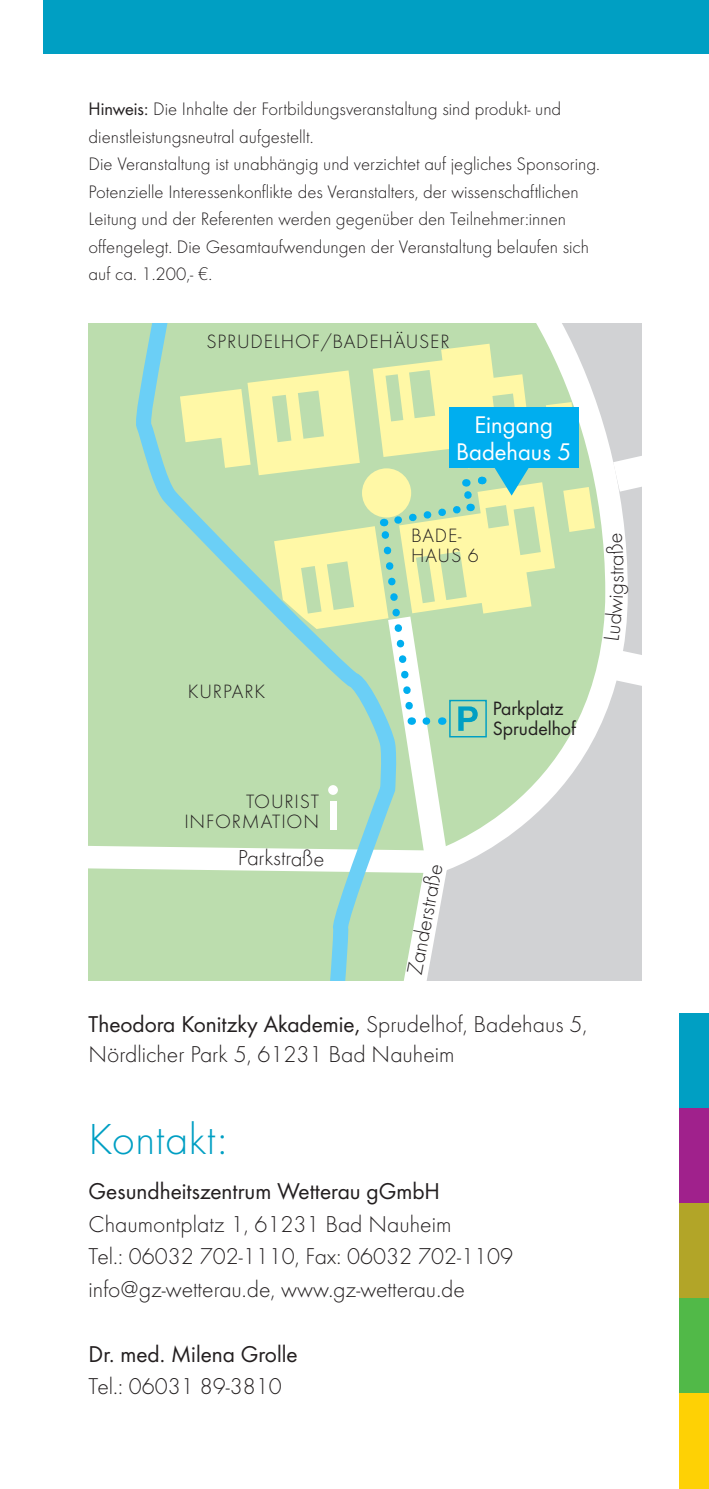
<style>
.page{position:relative;width:709px;height:1489px;background:#fff}
.page>*{position:absolute;margin:0;border:0;box-sizing:border-box;transform-origin:0 0}
.t1{font:300 45px "Futura";letter-spacing:.01em;color:#009fc3}
.t2{font:25px/27.5px "Futura Boo";color:#fff;text-align:center}
.t3{font:300 23.75px/32.5px "Futura";color:#231f20}
.t4{font:23.75px "Futura Boo";color:#231f20}
.t5{font:300 22.5px "Futura";color:#231f20}
.t6{font:300 20px/20px "Futura";letter-spacing:.04em;color:#231f20;text-align:right}
.t7{font:20px/20px "Futura Boo";color:#231f20}
.t8{font:300 18.75px/27.5px "Futura";color:#231f20}
.s1{font-family:"Futura Boo";font-weight:400}
.s2{font-family:"Futura";font-weight:300}
</style>
<div class="page">
<div style="left:679px;top:1013px;width:30px;height:95px;background:#009fc3"></div>
<div style="left:679px;top:1108px;width:30px;height:95px;background:#a0218c"></div>
<div style="left:679px;top:1203px;width:30px;height:95px;background:#b2a528"></div>
<div style="left:679px;top:1298px;width:30px;height:95px;background:#51b948"></div>
<div style="left:679px;top:1393px;width:30px;height:95px;background:#fed105"></div>
<div style="left:43px;top:0;width:666px;height:53px;background:#009fc3"></div>
<div style="left:529px;top:343px;width:113px;height:637px;background:#d1d2d4"></div>
<svg style="left:407px;top:343px;width:232px;height:541px;background:#d0dacf"></svg>
<svg style="left:580px;top:408px;width:62px;height:105px"></svg>
<svg style="left:407px;top:344px;width:169px;height:131px;background:#dfebaf"></svg>
<svg style="left:529px;top:482px;width:66px;height:147px;background:#cee4ab"></svg>
<svg style="left:407px;top:467px;width:122px;height:513px;background:#cfe2c1"></svg>
<div style="left:449px;top:407px;width:129px;height:60px;background:#00aeef"></div>
<svg style="left:407px;top:323px;width:235px;height:20px;background:#c9ddc2"></svg>
<svg style="left:89px;top:323px;width:318px;height:657px;background:#c1e0b4"></svg>
<svg style="left:580px;top:576px;width:62px;height:154px"></svg>
<svg style="left:606px;top:533px;width:17px;height:36px"></svg>
<p class="t8" style="left:89px;top:95px;width:513px"><span class="s1">Hinweis:</span> Die Inhalte der Fortbildungsveranstaltung sind produkt- und dienstleistungsneutral aufgestellt.<br>Die Veranstaltung ist unabhängig und verzichtet auf jegliches Sponsoring.<br>Potenzielle Interessenkonflikte des Veranstalters, der wissenschaftlichen Leitung und der Referenten werden gegenüber den Teilnehmer:innen offengelegt. Die Gesamtaufwendungen der Veranstaltung belaufen sich auf ca. 1.200,- €.</p>
<p class="t6" style="left:206px;top:331px;width:245px">SPRUDELHOF/BADEHÄUSER</p>
<h2 class="t2" style="left:456px;top:410px;width:116px">Eingang<br>Badehaus 5</h2>
<p class="t6" style="left:411px;top:525px;width:69px;text-align:left">BADE-<br>HAUS 6</p>
<p class="t5" style="left:603px;top:575px;width:6px;rotate:-90deg">t</p>
<p class="t6" style="left:188px;top:681px;width:79px">KURPARK</p>
<p class="t6" style="left:184px;top:791px;width:136px">TOURIST<br>INFORMATION</p>
<p class="t5" style="left:238px;top:844px;width:88px;rotate:1deg">Parkstraße</p>
<p class="t5" style="left:401px;top:972px;width:114px;rotate:-79deg">Zanderstraße</p>
<p class="t7" style="left:493px;top:698px;width:85px">Parkplatz<br>Sprudelhof</p>
<p class="t4" style="left:89px;top:1009px;width:500px">Theodora Konitzky Akademie, <span class="s2">Sprudelhof, Badehaus 5,</span></p>
<p class="t3" style="left:89px;top:1037px;width:367px">Nördlicher Park 5, 61231 Bad Nauheim</p>
<h1 class="t1" style="left:89px;top:1113px;width:140px">Kontakt:</h1>
<p class="t4" style="left:89px;top:1176px;width:353px">Gesundheitszentrum Wetterau gGmbH</p>
<p class="t3" style="left:89px;top:1207px;width:426px">Chaumontplatz 1, 61231 Bad Nauheim<br>Tel.: 06032 702-1110, Fax: 06032 702-1109 info@gz-wetterau.de, www.gz-wetterau.de</p>
<p class="t4" style="left:89px;top:1339px;width:210px">Dr. med. Milena Grolle</p>
<p class="t3" style="left:89px;top:1369px;width:195px">Tel.: 06031 89-3810</p>
</div>
